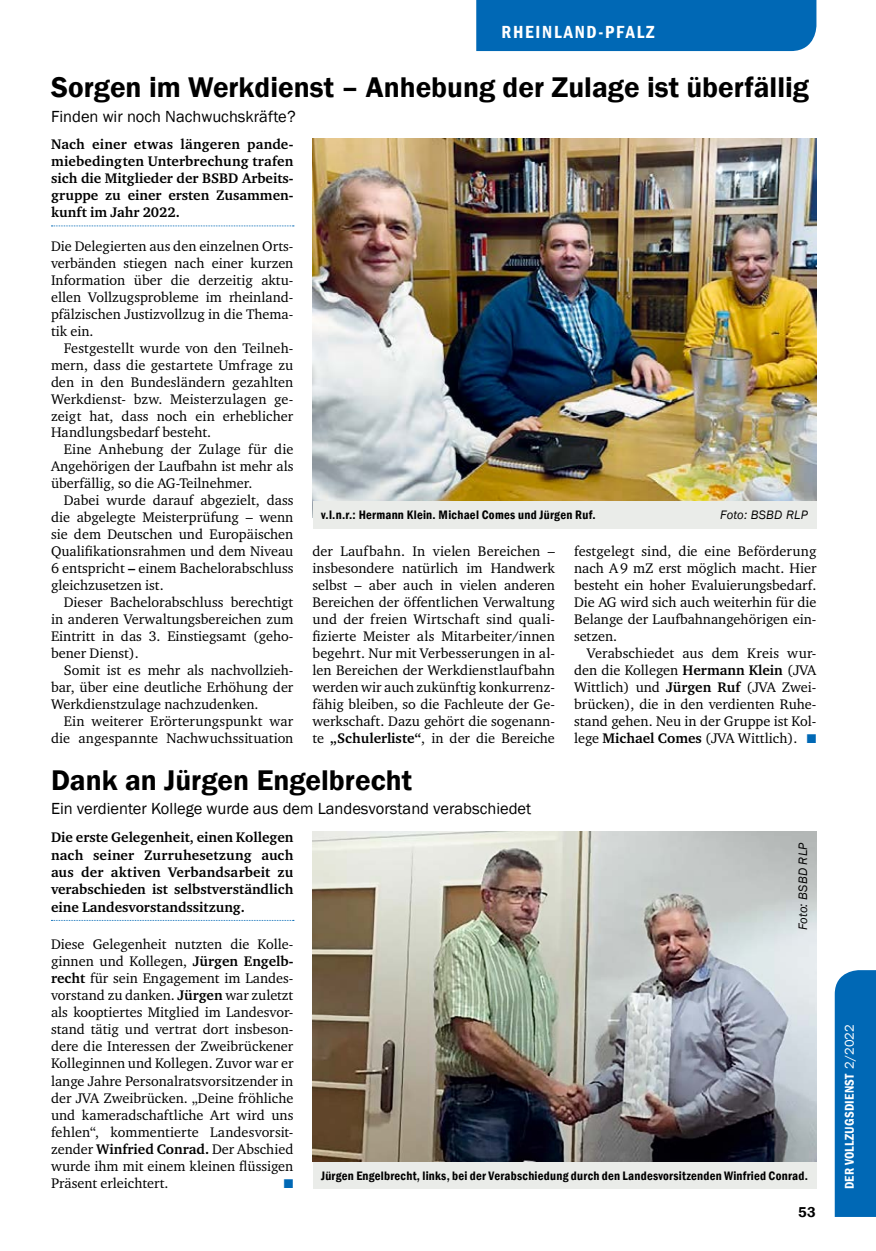
<style>
.page{position:relative;width:876px;height:1251px;background:#fff}
.page>*{position:absolute;margin:0;border:0;box-sizing:border-box;transform-origin:0 0}
.t1{font:600 29.25px "Franklin Gothic";color:#000}
.t2{font:600 condensed 18px "Franklin Gothic";letter-spacing:.1em;color:#fff}
.t3{font:16.5px "Franklin Gothic";color:#000}
.t4{font:600 14.7px "Franklin Gothic";color:#000}
.t5{font:14.25px/17.1px "Charter ITC";color:#000;text-align:justify}
.t6{font:700 14.25px/17px "Charter ITC";color:#000;text-align:justify}
.t7{font:600 condensed 13.05px "Franklin Gothic";letter-spacing:.015em;color:#fff}
.t8{font:600 condensed 12.6px "Franklin Gothic";letter-spacing:.02em;color:#000}
.t9{font:italic 12.6px "Franklin Gothic";letter-spacing:.02em;color:#000}
.t10{font:12.6px "Zapf Dingbats";color:#0068b5}
.s1{font-weight:700}
.s2{color:#0068b5}
.s3{font-weight:400;font-stretch:normal}
</style>
<div class="page">
<div style="left:835px;top:970px;width:41px;height:246px;background:#0068b5"></div>
<div style="left:476px;top:0;width:340px;height:51px;background:#0068b5"></div>
<svg style="left:51px;top:225px;width:243px;height:1px"></svg>
<img style="left:313px;top:139px;width:503px;height:362px">
<div style="left:313px;top:501px;width:503px;height:27px;background:#eaece9"></div>
<div style="left:313px;top:1161px;width:503px;height:27px;background:#eaece9"></div>
<img style="left:313px;top:831px;width:503px;height:330px">
<p class="t2" style="left:501px;top:20px;width:155px">RHEINLAND-PFALZ</p>
<p class="t1" style="left:51px;top:69px;width:759px">Sorgen im Werkdienst – Anhebung der Zulage ist überfällig</p>
<p class="t3" style="left:51px;top:106px;width:246px">Finden wir noch Nachwuchskräfte?</p>
<p class="t6" style="left:51px;top:136px;width:244px">Nach einer etwas längeren pande&shy;miebedingten Unterbrechung trafen sich die Mitglieder der BSBD Arbeits&shy;gruppe zu einer ersten Zusammen&shy;kunft im Jahr 2022.</p>
<p class="t5" style="left:51px;top:237px;width:244px">Die Delegierten aus den einzelnen Orts-</p>
<p class="t5" style="left:51px;top:254px;width:244px">verbänden stiegen nach einer kurzen</p>
<p class="t5" style="left:51px;top:271px;width:244px">Information über die derzeitig aktu-</p>
<p class="t5" style="left:51px;top:288px;width:244px">ellen Vollzugsprobleme im rheinland-</p>
<p class="t5" style="left:51px;top:305px;width:244px">pfälzischen Justizvollzug in die Thema-</p>
<p class="t5" style="left:51px;top:322px;width:44px">tik ein.</p>
<p class="t5" style="left:64px;top:339px;width:231px">Festgestellt wurde von den Teilneh-</p>
<p class="t5" style="left:51px;top:356px;width:244px">mern, dass die gestartete Umfrage zu</p>
<p class="t5" style="left:51px;top:373px;width:244px">den in den Bundesländern gezahlten</p>
<p class="t5" style="left:51px;top:390px;width:244px">Werkdienst- bzw. Meisterzulagen ge-</p>
<p class="t5" style="left:51px;top:407px;width:244px">zeigt hat, dass noch ein erheblicher</p>
<p class="t5" style="left:51px;top:424px;width:162px">Handlungsbedarf besteht.</p>
<p class="t5" style="left:64px;top:441px;width:231px">Eine Anhebung der Zulage für die</p>
<p class="t5" style="left:51px;top:458px;width:244px">Angehörigen der Laufbahn ist mehr als</p>
<p class="t5" style="left:51px;top:475px;width:203px">überfällig, so die AG-Teilnehmer.</p>
<p class="t5" style="left:64px;top:491px;width:231px">Dabei wurde darauf abgezielt, dass</p>
<p class="t5" style="left:51px;top:508px;width:244px">die abgelegte Meisterprüfung – wenn</p>
<p class="t5" style="left:51px;top:525px;width:244px">sie dem Deutschen und Europäischen</p>
<p class="t5" style="left:51px;top:542px;width:244px">Qualifikationsrahmen und dem Niveau</p>
<p class="t5" style="left:51px;top:559px;width:244px">6 entspricht <span class="s1">–</span> einem Bachelorabschluss</p>
<p class="t5" style="left:51px;top:576px;width:114px">gleichzusetzen ist.</p>
<p class="t5" style="left:64px;top:593px;width:231px">Dieser Bachelorabschluss berechtigt</p>
<p class="t5" style="left:51px;top:610px;width:244px">in anderen Verwaltungsbereichen zum</p>
<p class="t5" style="left:51px;top:627px;width:244px">Eintritt in das 3. Einstiegsamt (geho-</p>
<p class="t5" style="left:51px;top:644px;width:89px">bener Dienst).</p>
<p class="t5" style="left:64px;top:661px;width:231px">Somit ist es mehr als nachvollzieh-</p>
<p class="t5" style="left:51px;top:678px;width:244px">bar, über eine deutliche Erhöhung der</p>
<p class="t5" style="left:51px;top:695px;width:209px">Werkdienstzulage nachzudenken.</p>
<p class="t5" style="left:64px;top:712px;width:231px">Ein weiterer Erörterungspunkt war</p>
<p class="t5" style="left:51px;top:729px;width:244px">die angespannte Nachwuchssituation</p>
<p class="t8" style="left:321px;top:506px;width:276px">v.l.n.r.: Hermann Klein. Michael Comes und Jürgen Ruf.</p>
<p class="t9" style="left:720px;top:507px;width:89px">Foto: BSBD RLP</p>
<p class="t5" style="left:313px;top:542px;width:244px">der Laufbahn. In vielen Bereichen – insbesondere natürlich im Handwerk selbst – aber auch in vielen anderen Bereichen der öffentlichen Verwaltung und der freien Wirtschaft sind quali&shy;fizierte Meister als Mitarbeiter/innen begehrt. Nur mit Verbesserungen in al&shy;len Bereichen der Werkdienstlaufbahn werden wir auch zukünftig konkurrenz&shy;fähig bleiben, so die Fachleute der Ge&shy;werkschaft. Dazu gehört die sogenann&shy;te <span class="s1">„Schulerliste“</span>, in der die Bereiche</p>
<p class="t5" style="left:574px;top:542px;width:244px">festgelegt sind, die eine Beförderung</p>
<p class="t5" style="left:574px;top:559px;width:244px">nach A9 mZ erst möglich macht. Hier</p>
<p class="t5" style="left:574px;top:576px;width:244px">besteht ein hoher Evaluierungsbedarf.</p>
<p class="t5" style="left:574px;top:593px;width:244px">Die AG wird sich auch weiterhin für die</p>
<p class="t5" style="left:574px;top:610px;width:244px">Belange der Laufbahnangehörigen ein-</p>
<p class="t5" style="left:574px;top:627px;width:45px">setzen.</p>
<p class="t5" style="left:587px;top:644px;width:231px">Verabschiedet aus dem Kreis wur-</p>
<p class="t5" style="left:574px;top:661px;width:244px">den die Kollegen <span class="s1">Hermann Klein</span> (JVA</p>
<p class="t5" style="left:574px;top:678px;width:244px">Wittlich) und <span class="s1">Jürgen Ruf</span> (JVA Zwei-</p>
<p class="t5" style="left:574px;top:695px;width:244px">brücken), die in den verdienten Ruhe-</p>
<p class="t5" style="left:574px;top:712px;width:244px">stand gehen. Neu in der Gruppe ist Kol-</p>
<p class="t5" style="left:574px;top:729px;width:244px">lege <span class="s1">Michael Comes</span> (JVA Wittlich). <span class="s2">■</span></p>
<p class="t1" style="left:51px;top:761px;width:362px">Dank an Jürgen Engelbrecht</p>
<p class="t3" style="left:51px;top:798px;width:482px">Ein verdienter Kollege wurde aus dem Landesvorstand verabschiedet</p>
<p class="t6" style="left:51px;top:829px;width:244px">Die erste Gelegenheit, einen Kollegen nach seiner Zurruhesetzung auch aus der aktiven Verbandsarbeit zu verabschieden ist selbstverständlich eine Landesvorstandssitzung.</p>
<p class="t5" style="left:51px;top:935px;width:244px">Diese Gelegenheit nutzten die Kolle&shy;ginnen und Kollegen, <span class="s1">Jürgen Engelb&shy;recht</span> für sein Engagement im Landes&shy;vorstand zu danken. <span class="s1">Jürgen</span> war zuletzt als kooptiertes Mitglied im Landesvor&shy;stand tätig und vertrat dort insbeson&shy;dere die Interessen der Zweibrückener Kolleginnen und Kollegen. Zuvor war er lange Jahre Personalratsvorsitzender in der JVA Zweibrücken. „Deine fröhliche und kameradschaftliche Art wird uns fehlen“, kommentierte Landesvorsit&shy;zender <span class="s1">Winfried Conrad.</span> Der Abschied wurde ihm mit einem kleinen flüssigen Präsent erleichtert.</p>
<p class="t9" style="left:795px;top:930px;width:89px;rotate:-90deg">Foto: BSBD RLP</p>
<p class="t8" style="left:321px;top:1166px;width:488px">Jürgen Engelbrecht, links, bei der Verabschiedung durch den Landesvorsitzenden Winfried Conrad.</p>
<p class="t10" style="left:284px;top:1177px;width:11px">■</p>
<p class="t4" style="left:798px;top:1202px;width:19px">53</p>
<p class="t7" style="left:841px;top:1188px;width:166px;rotate:-90deg">DER VOLLZUGSDIENST <span class="s3">2/2022</span></p>
</div>
